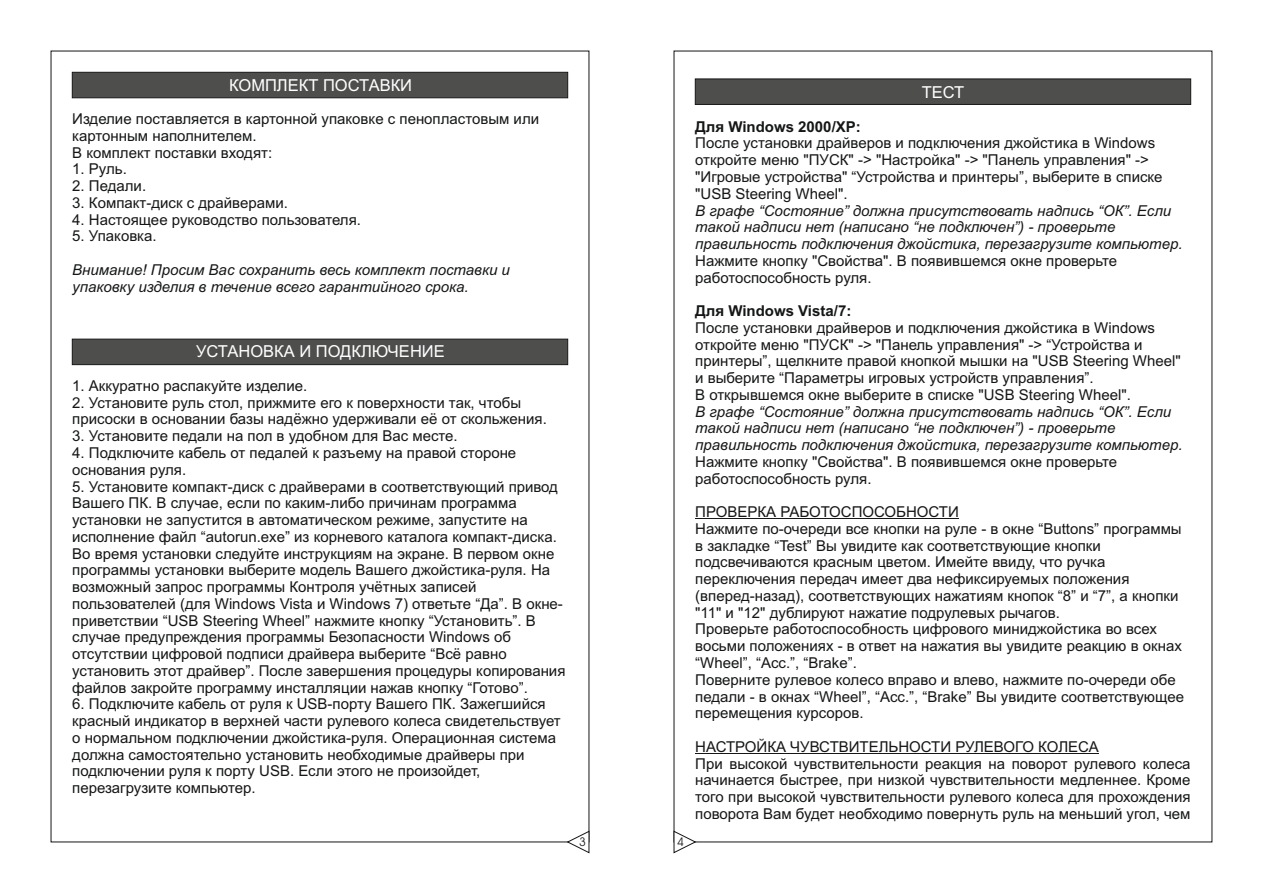
<style>
.page{position:relative;width:1263px;height:893px;background:#fff}
.page>*{position:absolute;margin:0;border:0;box-sizing:border-box;transform-origin:0 0}
.t1{font:16.5px "Arial";color:#fff}
.t2{font:15px/16.8px "Arial";color:#151616}
.t3{font:italic 15px/16.8px "Arial";color:#151616}
.t4{font:700 15px "Arial";color:#151616}
.t5{font:12px "Avant Garde IT Cby BT";color:#151616}
</style>
<div class="page">
<svg style="left:674px;top:831px;width:22px;height:22px"></svg>
<svg style="left:567px;top:831px;width:22px;height:22px"></svg>
<svg style="left:72px;top:72px;width:496px;height:26px;background:#4b4b4a"></svg>
<svg style="left:72px;top:339px;width:496px;height:26px;background:#4b4b4a"></svg>
<hr style="left:695px;top:518px;width:264px;height:1px;background:#151616">
<hr style="left:695px;top:753px;width:404px;height:1px;background:#151616">
<svg style="left:695px;top:79px;width:496px;height:26px;background:#4a4a49"></svg>
<p class="t1" style="left:229px;top:79px;width:185px">КОМПЛЕКТ ПОСТАВКИ</p>
<p class="t2" style="left:72px;top:112px;width:468px">Изделие поставляется в картонной упаковке с пенопластовым или картонным наполнителем.<br>В комплект поставки входят:</p>
<p class="t2" style="left:72px;top:162px;width:56px">1. Руль.</p>
<p class="t2" style="left:72px;top:179px;width:75px">2. Педали.</p>
<p class="t2" style="left:72px;top:196px;width:217px">3. Компакт-диск с драйверами.</p>
<p class="t2" style="left:72px;top:212px;width:290px">4. Настоящее руководство пользователя.</p>
<p class="t2" style="left:72px;top:229px;width:86px">5. Упаковка.</p>
<p class="t3" style="left:72px;top:263px;width:439px">Внимание! Просим Вас сохранить весь комплект поставки и упаковку изделия в течение всего гарантийного срока.</p>
<p class="t1" style="left:196px;top:344px;width:250px">УСТАНОВКА И ПОДКЛЮЧЕНИЕ</p>
<p class="t2" style="left:72px;top:379px;width:236px">1. Аккуратно распакуйте изделие.</p>
<p class="t2" style="left:72px;top:395px;width:476px">2. Установите руль стол, прижмите его к поверхности так, чтобы присоски в основании базы надёжно удерживали её от скольжения.</p>
<p class="t2" style="left:72px;top:429px;width:387px">3. Установите педали на пол в удобном для Вас месте.</p>
<p class="t2" style="left:72px;top:446px;width:445px">4. Подключите кабель от педалей к разъему на правой стороне основания руля.</p>
<p class="t2" style="left:72px;top:479px;width:495px">5. Установите компакт-диск с драйверами в соответствующий привод Вашего ПК. В случае, если по каким-либо причинам программа установки не запустится в автоматическом режиме, запустите на исполнение файл “autorun.exe” из корневого каталога компакт-диска.<br>Во время установки следуйте инструкциям на экране. В первом окне программы установки выберите модель Вашего джойстика-руля. На возможный запрос программы Контроля учётных записей пользователей (для Windows Vista и Windows 7) ответьте “Да”. В окне&shy;приветствии “USB Steering Wheel” нажмите кнопку “Установить”. В случае предупреждения программы Безопасности Windows об отсутствии цифровой подписи драйвера выберите “Всё равно установить этот драйвер”. После завершения процедуры копирования файлов закройте программу инсталляции нажав кнопку “Готово”.</p>
<p class="t2" style="left:72px;top:697px;width:490px">6. Подключите кабель от руля к USB-порту Вашего ПК. Зажегшийся красный индикатор в верхней части рулевого колеса свидетельствует о нормальном подключении джойстика-руля. Операционная система должна самостоятельно установить необходимые драйверы при подключении руля к порту USB. Если этого не произойдет, перезагрузите компьютер.</p>
<p class="t5" style="left:579px;top:837px;width:8px">3</p>
<p class="t5" style="left:677px;top:837px;width:8px">4</p>
<p class="t1" style="left:922px;top:86px;width:44px">ТЕСТ</p>
<p class="t4" style="left:695px;top:121px;width:167px">Для Windows 2000/XP:</p>
<p class="t2" style="left:695px;top:136px;width:469px">После установки драйверов и подключения джойстика в Windows откройте меню "ПУСК" -&gt; "Настройка" -&gt; "Панель управления" -&gt; "Игровые устройства" “Устройства и принтеры”, выберите в списке "USB Steering Wheel".</p>
<p class="t3" style="left:695px;top:203px;width:489px">В графе “Состояние” должна присутствовать надпись “ОК”. Если такой надписи нет (написано “не подключен”) - проверьте правильность подключения джойстика, перезагрузите компьютер.</p>
<p class="t2" style="left:695px;top:253px;width:423px">Нажмите кнопку "Свойства". В появившемся окне проверьте работоспособность руля.</p>
<p class="t4" style="left:695px;top:305px;width:158px">Для Windows Vista/7:</p>
<p class="t2" style="left:695px;top:320px;width:487px">После установки драйверов и подключения джойстика в Windows откройте меню "ПУСК" -&gt; "Панель управления" -&gt; “Устройства и принтеры”, щелкните правой кнопкой мышки на "USB Steering Wheel" и выберите “Параметры игровых устройств управления”.<br>В открывшемся окне выберите в списке "USB Steering Wheel".</p>
<p class="t3" style="left:695px;top:404px;width:489px">В графе “Состояние” должна присутствовать надпись “ОК”. Если такой надписи нет (написано “не подключен”) - проверьте правильность подключения джойстика, перезагрузите компьютер.</p>
<p class="t2" style="left:695px;top:455px;width:423px">Нажмите кнопку "Свойства". В появившемся окне проверьте работоспособность руля.</p>
<p class="t2" style="left:695px;top:505px;width:488px">ПРОВЕРКА РАБОТОСПОСОБНОСТИ<br>Нажмите по-очереди все кнопки на руле - в окне “Buttons” программы в закладке “Test” Вы увидите как соответствующие кнопки подсвечиваются красным цветом. Имейте ввиду, что ручка</p>
<p class="t2" style="left:695px;top:589px;width:490px">(вперед-назад), соответствующих нажатиям кнопок “8” и “7”, а кнопки "11" и "12" дублируют нажатие подрулевых рычагов.<br>Проверьте работоспособность цифрового миниджойстика во всех восьми положениях - в ответ на нажатия вы увидите реакцию в окнах “Wheel”, “Acc.”, “Brake”.<br>Поверните рулевое колесо вправо и влево, нажмите по-очереди обе педали - в окнах “Wheel”, “Acc.”, “Brake” Вы увидите соответствующее перемещения курсоров.</p>
<p class="t2" style="left:695px;top:572px;width:436px">переключения передач имеет два нефиксируемых положения</p>
<p class="t2" style="left:695px;top:739px;width:497px">НАСТРОЙКА ЧУВСТВИТЕЛЬНОСТИ РУЛЕВОГО КОЛЕСА<br>При высокой чувствительности реакция на поворот рулевого колеса начинается быстрее, при низкой чувствительности медленнее. Кроме того при высокой чувствительности рулевого колеса для прохождения поворота Вам будет необходимо повернуть руль на меньший угол, чем</p>
</div>
